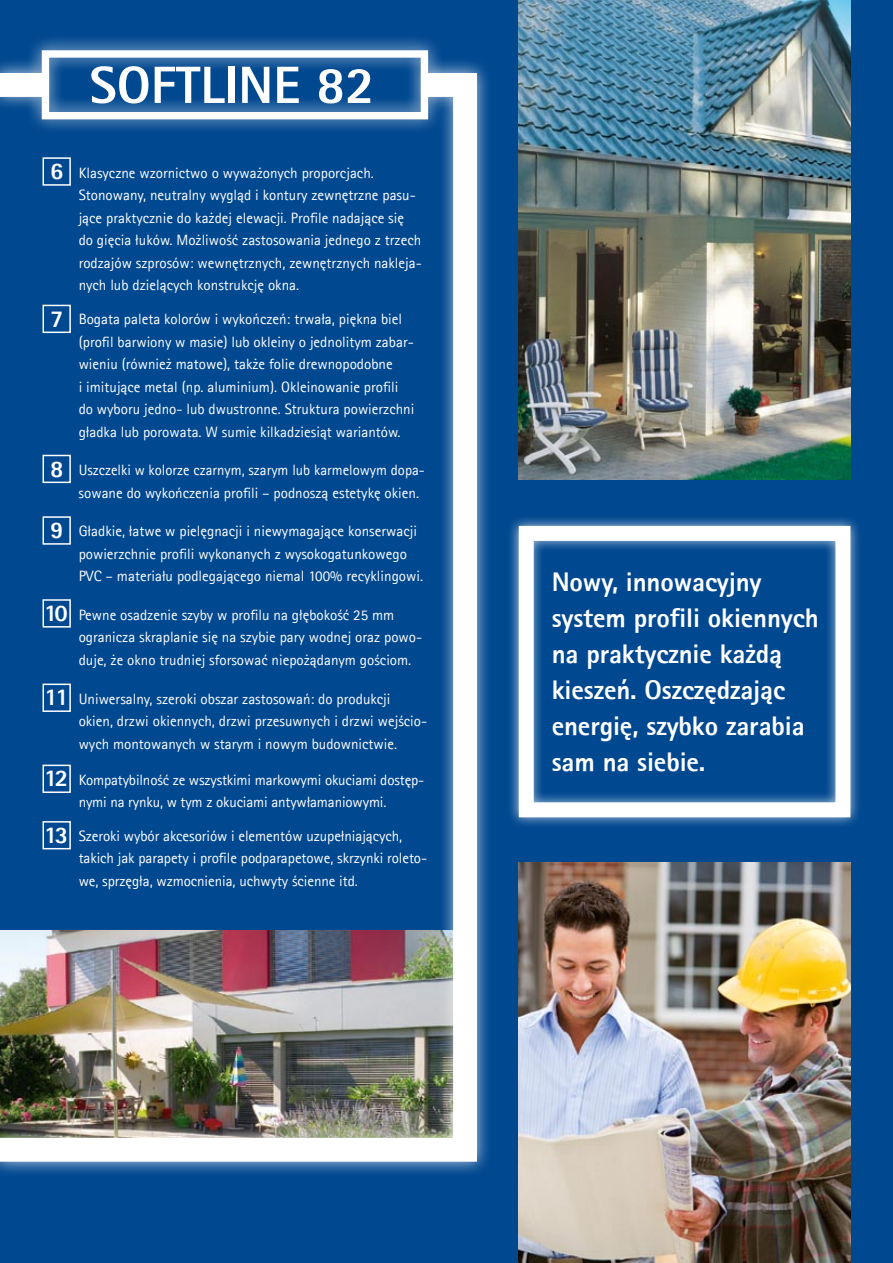
<style>
.page{position:relative;width:893px;height:1263px;background:#004890}
.page>*{position:absolute;margin:0;border:0;box-sizing:border-box;transform-origin:0 0}
.t1{font:800 52.5px "Rotis Sans Serif Pl";color:#fff}
.t2{font:800 27px/36px "Rotis Sans Serif Pl";letter-spacing:-.005em;color:#fff}
.t3{font:800 24px "Rotis Sans Serif Pl";letter-spacing:-.11em;color:#fff}
.t4{font:15px/22.5px "Rotis Sans Serif Pl";color:#fff}
.s1{font-weight:800;font-size:24px}
</style>
<div class="page">
<div style="left:0;top:34px;width:492px;height:1142px;background:#fff;opacity:.75"></div>
<svg style="left:0;top:50px;width:478px;height:1112px"></svg>
<img style="left:519px;top:862px;width:331px;height:401px">
<img style="left:519px;top:0;width:331px;height:479px">
<div style="left:507px;top:514px;width:354px;height:314px;background:#fff;opacity:.75"></div>
<div style="left:519px;top:526px;width:331px;height:291px;border:15px solid #fff"></div>
<h1 class="t1" style="left:90px;top:52px;width:286px">SOFTLINE 82</h1>
<p class="t4" style="left:79px;top:161px;width:345px;text-indent:-29px"><span class="s1">6</span> Klasyczne wzornictwo o wyważonych proporcjach.<br>Stonowany, neutralny wygląd i kontury zewnętrzne pasu&shy;jące praktycznie do każdej elewacji. Profile nadające się do gięcia łuków. Możliwość zastosowania jednego z trzech rodzajów szprosów: wewnętrznych, zewnętrznych nakleja&shy;nych lub dzielących konstrukcję okna.</p>
<h3 class="t3" style="left:50px;top:303px;width:15px">7</h3>
<p class="t4" style="left:79px;top:308px;width:337px">Bogata paleta kolorów i wykończeń: trwała, piękna biel (profil barwiony w masie) lub okleiny o jednolitym zabar&shy;wieniu (również matowe), także folie drewnopodobne<br>i imitujące metal (np. aluminium). Okleinowanie profili do wyboru jedno- lub dwustronne. Struktura powierzchni gładka lub porowata. W sumie kilkadziesiąt wariantów.</p>
<h3 class="t3" style="left:50px;top:453px;width:15px">8</h3>
<p class="t4" style="left:79px;top:459px;width:348px">Uszczelki w kolorze czarnym, szarym lub karmelowym dopa&shy;sowane do wykończenia profili – podnoszą estetykę okien.</p>
<h3 class="t3" style="left:50px;top:515px;width:15px">9</h3>
<p class="t4" style="left:79px;top:520px;width:346px">Gładkie, łatwe w pielęgnacji i niewymagające konserwacji powierzchnie profili wykonanych z wysokogatunkowego<br>PVC – materiału podlegającego niemal 100% recyklingowi.</p>
<h3 class="t3" style="left:44px;top:598px;width:25px">10</h3>
<p class="t4" style="left:79px;top:603px;width:345px">Pewne osadzenie szyby w profilu na głębokość 25 mm ogranicza skraplanie się na szybie pary wodnej oraz powo&shy;duje, że okno trudniej sforsować niepożądanym gościom.</p>
<h3 class="t3" style="left:45px;top:682px;width:26px">11</h3>
<p class="t4" style="left:79px;top:687px;width:350px">Uniwersalny, szeroki obszar zastosowań: do produkcji okien, drzwi okiennych, drzwi przesuwnych i drzwi wejścio&shy;wych montowanych w starym i nowym budownictwie.</p>
<h3 class="t3" style="left:44px;top:763px;width:26px">12</h3>
<p class="t4" style="left:79px;top:768px;width:347px">Kompatybilność ze wszystkimi markowymi okuciami dostęp&shy;nymi na rynku, w tym z okuciami antywłamaniowymi.</p>
<h3 class="t3" style="left:44px;top:819px;width:26px">13</h3>
<p class="t4" style="left:79px;top:824px;width:350px">Szeroki wybór akcesoriów i elementów uzupełniających, takich jak parapety i profile podparapetowe, skrzynki roleto&shy;we, sprzęgła, wzmocnienia, uchwyty ścienne itd.</p>
<h2 class="t2" style="left:552px;top:563px;width:268px">Nowy, innowacyjny system profili okiennych na praktycznie każdą kieszeń. Oszczędzając energię, szybko zarabia sam na siebie.</h2>
</div>
